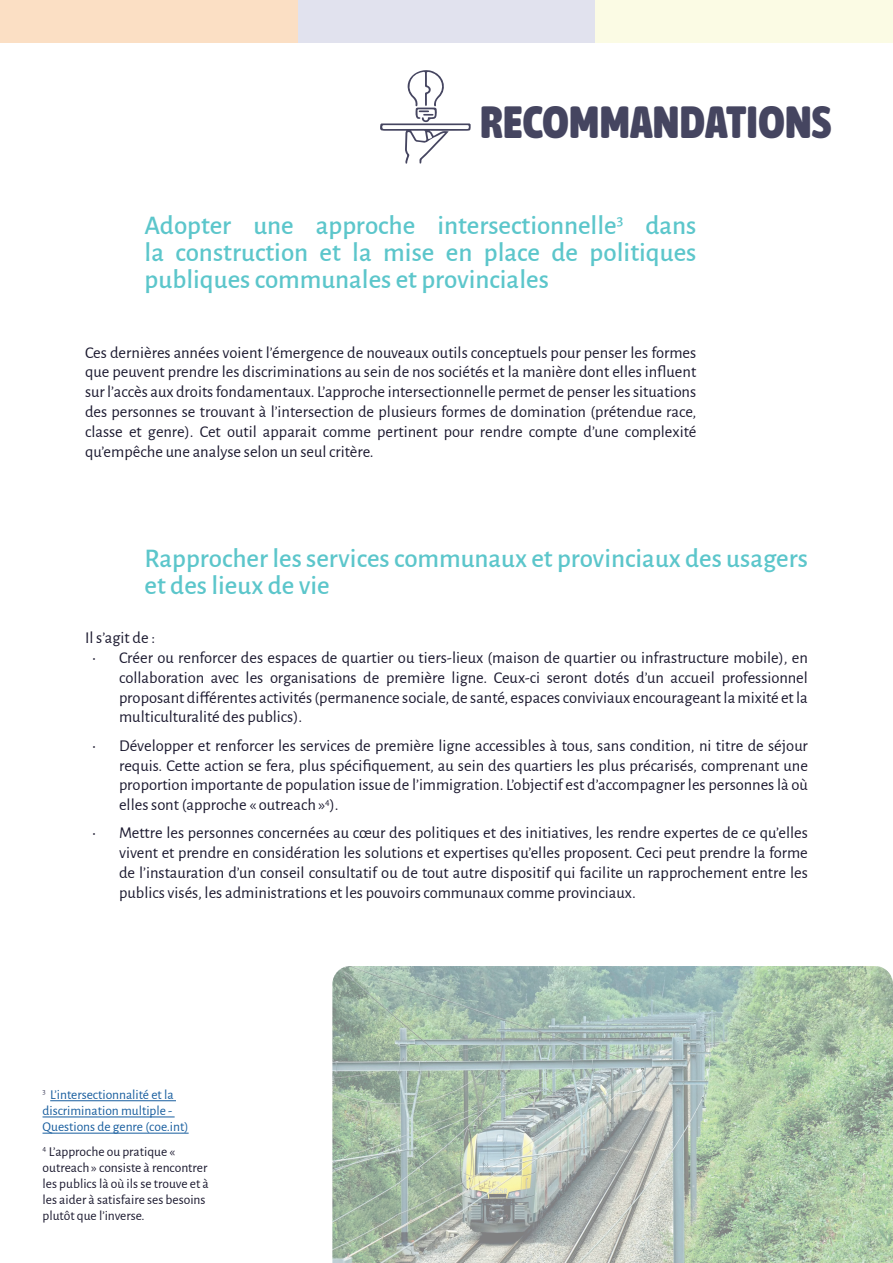
<style>
.page{position:relative;width:893px;height:1263px;background:#fff}
.page>*{position:absolute;margin:0;border:0;box-sizing:border-box;transform-origin:0 0}
.t1{font:900 45px "Asap Condensed";letter-spacing:.01em;color:#454560}
.t2{font:500 27px/27px "Alegreya Sans";color:#5cc6cb;text-align:justify}
.t3{font:16.5px/19.8px "Alegreya Sans";color:#1b192f;text-align:justify}
.t4{font:13.5px/16.2px "Alegreya Sans";color:#1b192f}
.t5{font:13.5px/16.2px "Alegreya Sans";color:#175d9e}
</style>
<div class="page">
<hr style="left:50px;top:1100px;width:126px;height:1px;background:#175d9e">
<hr style="left:43px;top:1117px;width:132px;height:1px;background:#175d9e">
<hr style="left:43px;top:1133px;width:146px;height:1px;background:#175d9e">
<div style="left:0;top:0;width:298px;height:42px;background:#fbdfc4"></div>
<div style="left:298px;top:0;width:297px;height:42px;background:#e1e2ee"></div>
<div style="left:595px;top:0;width:298px;height:42px;background:#fbfbe4"></div>
<img style="left:332px;top:966px;width:561px;height:297px">
<svg style="left:380px;top:70px;width:91px;height:94px"></svg>
<h1 class="t1" style="left:480px;top:90px;width:352px">RECOMMANDATIONS</h1>
<h2 class="t2" style="left:145px;top:210px;width:553px">Adopter une approche intersectionnelle<sup>3</sup> dans la construction et la mise en place de politiques publiques communales et provinciales</h2>
<p class="t3" style="left:85px;top:341px;width:613px">Ces dernières années voient l’émergence de nouveaux outils conceptuels pour penser les formes que peuvent prendre les discriminations au sein de nos sociétés et la manière dont elles influent sur l’accès aux droits fondamentaux. L’approche intersectionnelle permet de penser les situations des personnes se trouvant à l’intersection de plusieurs formes de domination (prétendue race, classe et genre). Cet outil apparait comme pertinent pour rendre compte d’une complexité qu’empêche une analyse selon un seul critère.</p>
<h2 class="t2" style="left:145px;top:543px;width:665px">Rapprocher les services communaux et provinciaux des usagers et des lieux de vie</h2>
<p class="t3" style="left:85px;top:627px;width:72px">Il s’agit de :</p>
<p class="t3" style="left:119px;top:647px;width:690px;text-indent:-27px">• Créer ou renforcer des espaces de quartier ou tiers-lieux (maison de quartier ou infrastructure mobile), en collaboration avec les organisations de première ligne. Ceux-ci seront dotés d’un accueil professionnel proposant différentes activités (permanence sociale, de santé, espaces conviviaux encourageant la mixité et la multiculturalité des publics).</p>
<p class="t3" style="left:119px;top:735px;width:690px;text-indent:-27px">• Développer et renforcer les services de première ligne accessibles à tous, sans condition, ni titre de séjour requis. Cette action se fera, plus spécifiquement, au sein des quartiers les plus précarisés, comprenant une proportion importante de population issue de l’immigration. L’objectif est d’accompagner les personnes là où elles sont (approche « outreach »<sup>4</sup>).</p>
<p class="t3" style="left:119px;top:822px;width:690px;text-indent:-27px">• Mettre les personnes concernées au cœur des politiques et des initiatives, les rendre expertes de ce qu’elles vivent et prendre en considération les solutions et expertises qu’elles proposent. Ceci peut prendre la forme de l’instauration d’un conseil consultatif ou de tout autre dispositif qui facilite un rapprochement entre les publics visés, les administrations et les pouvoirs communaux comme provinciaux.</p>
<p class="t5" style="left:43px;top:1085px;width:148px"><sup>3</sup> L’intersectionnalité et la discrimination multiple -<br>Questions de genre (coe.int)</p>
<p class="t4" style="left:43px;top:1142px;width:168px"><sup>4</sup> L’approche ou pratique « outreach » consiste à rencontrer les publics là où ils se trouve et à les aider à satisfaire ses besoins plutôt que l’inverse.</p>
</div>
